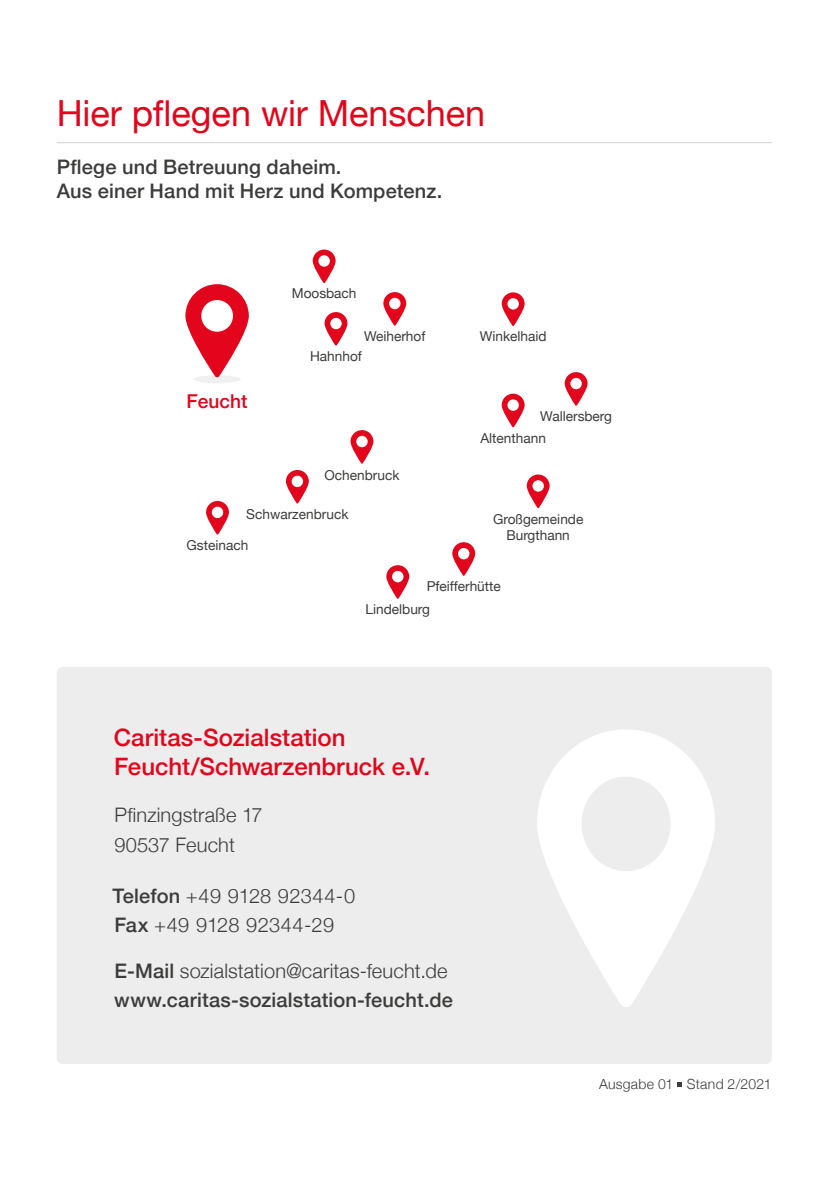
<style>
.page{position:relative;width:840px;height:1191px;background:#fff}
.page>*{position:absolute;margin:0;border:0;box-sizing:border-box;transform-origin:0 0}
.t1{font:36px "Helvetica Neue";letter-spacing:-.005em;color:#e3051b}
.t2{font:500 24px/28.8px "Helvetica Neue";color:#e3051b}
.t3{font:500 20px/29.6px "Helvetica Neue";letter-spacing:.01em;color:#3c3c3b}
.t4{font:300 20px/29.6px "Helvetica Neue";letter-spacing:.005em;color:#3c3c3b}
.t5{font:500 19.2px "Helvetica Neue";color:#e3051b}
.t6{font:300 14px "Helvetica Neue";letter-spacing:.02em;color:#3c3c3b}
.t7{font:13.6px/16.4px "Helvetica Neue";color:#3c3c3b;text-align:center}
.s1{font-weight:500}
.s2{font-weight:300}
</style>
<div class="page">
<svg style="left:312px;top:249px;width:23px;height:34px"></svg>
<svg style="left:324px;top:312px;width:23px;height:34px"></svg>
<svg style="left:383px;top:292px;width:23px;height:34px"></svg>
<svg style="left:526px;top:474px;width:23px;height:34px"></svg>
<svg style="left:501px;top:394px;width:23px;height:33px"></svg>
<svg style="left:501px;top:292px;width:23px;height:34px"></svg>
<svg style="left:350px;top:430px;width:23px;height:34px"></svg>
<svg style="left:206px;top:501px;width:23px;height:34px"></svg>
<svg style="left:286px;top:470px;width:22px;height:34px"></svg>
<svg style="left:564px;top:372px;width:23px;height:34px"></svg>
<svg style="left:452px;top:542px;width:23px;height:34px"></svg>
<svg style="left:386px;top:565px;width:23px;height:34px"></svg>
<div style="left:193px;top:375px;width:48px;height:8px;background:#f0f0f0;border-radius:50%"></div>
<svg style="left:185px;top:284px;width:64px;height:94px"></svg>
<div style="left:57px;top:667px;width:714px;height:397px;background:#ededed;border-radius:6px"></div>
<svg style="left:537px;top:729px;width:177px;height:278px;fill:#fff"></svg>
<svg style="left:677px;top:1082px;width:4px;height:4px"></svg>
<hr style="left:57px;top:142px;width:714px;height:1px;background:#dadada">
<h1 class="t1" style="left:57px;top:87px;width:429px">Hier pflegen wir Menschen</h1>
<h3 class="t3" style="left:57px;top:153px;width:387px;line-height:24px">Pflege und Betreuung daheim.<br>Aus einer Hand mit Herz und Kompetenz.</h3>
<p class="t7" style="left:291px;top:286px;width:66px">Moosbach</p>
<p class="t7" style="left:364px;top:329px;width:63px">Weiherhof</p>
<h3 class="t5" style="left:186px;top:386px;width:62px">Feucht</h3>
<p class="t7" style="left:310px;top:349px;width:53px">Hahnhof</p>
<p class="t7" style="left:324px;top:467px;width:76px">Ochenbruck</p>
<p class="t7" style="left:246px;top:506px;width:104px">Schwarzenbruck</p>
<p class="t7" style="left:186px;top:538px;width:63px">Gsteinach</p>
<p class="t7" style="left:479px;top:329px;width:68px">Winkelhaid</p>
<p class="t7" style="left:540px;top:409px;width:73px">Wallersberg</p>
<p class="t7" style="left:480px;top:430px;width:67px">Altenthann</p>
<p class="t7" style="left:492px;top:511px;width:92px">Großgemeinde<br>Burgthann</p>
<p class="t7" style="left:365px;top:575px;width:137px;line-height:23.4px;text-align:left;text-indent:61px">Pfeifferhütte<br>Lindelburg</p>
<h2 class="t2" style="left:114px;top:721px;width:317px">Caritas-Sozialstation<br>Feucht/Schwarzenbruck e.V.</h2>
<h3 class="t4" style="left:114px;top:799px;width:150px">Pfinzingstraße 17<br>90537 Feucht</h3>
<h3 class="t4" style="left:112px;top:879px;width:244px"><span class="s1">Telefon</span> +49 9128 92344-0<br><span class="s1">Fax</span> +49 9128 92344-29</h3>
<h3 class="t3" style="left:114px;top:954px;width:340px">E-Mail <span class="s2">sozialstation@caritas-feucht.de </span>www.caritas-sozialstation-feucht.de</h3>
<p class="t6" style="left:598px;top:1072px;width:174px">Ausgabe 01 Stand 2/2021</p>
</div>
